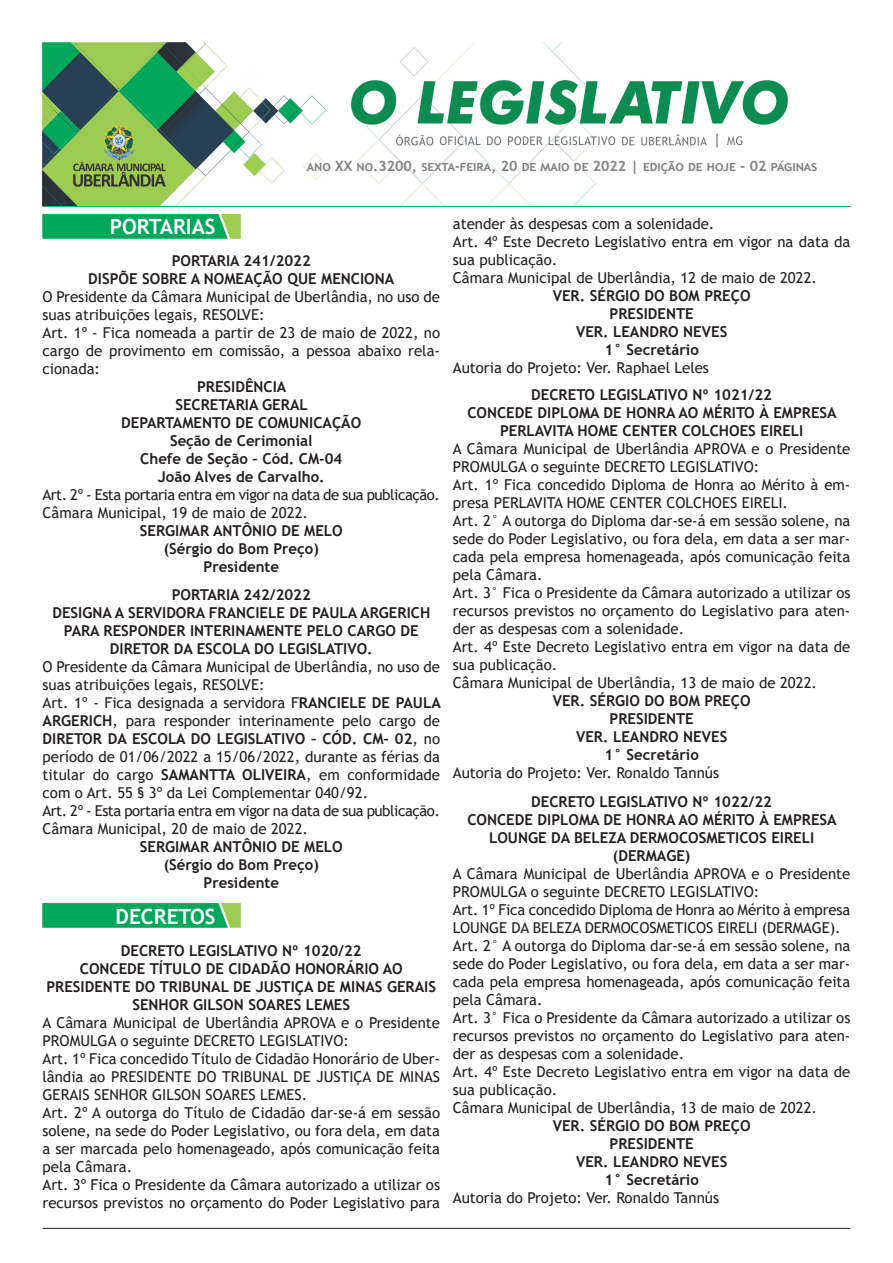
<style>
.page{position:relative;width:893px;height:1263px;background:#fff}
.page>*{position:absolute;margin:0;border:0;box-sizing:border-box;transform-origin:0 0}
.t1{font:700 21px "Trebuchet MS";color:#fff}
.t2{font:15px/18px "Trebuchet MS";color:#231f20}
.t3{font:700 15px/18px "Trebuchet MS";color:#231f20;text-align:center}
.t4{font:15px "Trebuchet MS";letter-spacing:-.03em;color:#231f20}
.t5{font:700 14.25px "Trebuchet MS";color:#808285}
.s1{font-weight:700}
</style>
<div class="page">
<img style="left:43px;top:43px;width:807px;height:163px">
<hr style="left:42px;top:1228px;width:808px;height:1px;background:#231f20">
<img style="left:43px;top:214px;width:197px;height:24px">
<img style="left:42px;top:904px;width:198px;height:24px">
<p class="t5" style="left:307px;top:157px;width:512px">ano XX no.3200, sexta-feira, 20 de maio de 2022 | edição de hoje - 02 páginas</p>
<p class="t1" style="left:169px;top:213px;width:26px">AT</p>
<p class="t3" style="left:172px;top:252px;width:141px">PORTARIA 241/2022</p>
<p class="t3" style="left:88px;top:270px;width:308px">DISPÕE SOBRE A NOMEAÇÃO QUE MENCIONA</p>
<p class="t2" style="left:43px;top:288px;width:399px">O Presidente da Câmara Municipal de Uberlândia, no uso de suas atribuições legais, RESOLVE:</p>
<p class="t2" style="left:43px;top:324px;width:399px;text-align:justify">Art. 1º - Fica nomeada a partir de 23 de maio de 2022, no cargo de provimento em comissão, a pessoa abaixo rela&shy;cionada:</p>
<p class="t3" style="left:197px;top:378px;width:91px">PRESIDÊNCIA</p>
<p class="t3" style="left:175px;top:396px;width:134px">SECRETARIA GERAL</p>
<p class="t3" style="left:121px;top:414px;width:242px">DEPARTAMENTO DE COMUNICAÇÃO</p>
<p class="t3" style="left:170px;top:432px;width:144px">Seção de Cerimonial</p>
<p class="t3" style="left:140px;top:450px;width:204px">Chefe de Seção – Cód. CM-04</p>
<p class="t3" style="left:158px;top:468px;width:168px">João Alves de Carvalho.</p>
<p class="t4" style="left:43px;top:485px;width:399px">Art. 2º - Esta portaria entra em vigor na data de sua publicação.</p>
<p class="t2" style="left:43px;top:504px;width:267px">Câmara Municipal, 19 de maio de 2022.</p>
<p class="t3" style="left:140px;top:522px;width:204px">SERGIMAR ANTÔNIO DE MELO</p>
<p class="t3" style="left:164px;top:540px;width:157px">(Sérgio do Bom Preço)</p>
<p class="t3" style="left:204px;top:558px;width:77px">Presidente</p>
<p class="t3" style="left:172px;top:586px;width:141px">PORTARIA 242/2022</p>
<p class="t3" style="left:52px;top:604px;width:379px">DESIGNA A SERVIDORA FRANCIELE DE PAULA ARGERICH<br>PARA RESPONDER INTERINAMENTE PELO CARGO DE</p>
<p class="t3" style="left:110px;top:640px;width:264px">DIRETOR DA ESCOLA DO LEGISLATIVO.</p>
<p class="t2" style="left:43px;top:658px;width:399px">O Presidente da Câmara Municipal de Uberlândia, no uso de suas atribuições legais, RESOLVE:</p>
<p class="t2" style="left:43px;top:694px;width:400px;text-align:justify">Art. 1º - Fica designada a servidora F<span class="s1">RANCIELE DE PAULA ARGERICH</span>, para responder interinamente pelo cargo de <span class="s1">DIRETOR DA ESCOLA DO LEGISLATIVO – CÓD. CM- 02</span>, no período de 01/06/2022 a 15/06/2022, durante as férias da titular do cargo <span class="s1">SAMANTTA OLIVEIRA</span>, em conformidade com o Art. 55 § 3º da Lei Complementar 040/92.</p>
<p class="t4" style="left:43px;top:801px;width:399px">Art. 2º - Esta portaria entra em vigor na data de sua publicação.</p>
<p class="t2" style="left:43px;top:820px;width:267px">Câmara Municipal, 20 de maio de 2022.</p>
<p class="t3" style="left:140px;top:838px;width:204px">SERGIMAR ANTÔNIO DE MELO</p>
<p class="t3" style="left:164px;top:856px;width:157px">(Sérgio do Bom Preço)</p>
<p class="t3" style="left:204px;top:874px;width:77px">Presidente</p>
<p class="t1" style="left:116px;top:903px;width:102px">DECRETOS</p>
<p class="t3" style="left:121px;top:941px;width:242px">DECRETO LEGISLATIVO Nº 1020/22</p>
<p class="t3" style="left:80px;top:959px;width:324px">CONCEDE TÍTULO DE CIDADÃO HONORÁRIO AO</p>
<p class="t3" style="left:46px;top:977px;width:391px">PRESIDENTE DO TRIBUNAL DE JUSTIÇA DE MINAS GERAIS<br>SENHOR GILSON SOARES LEMES</p>
<p class="t2" style="left:42px;top:1013px;width:399px">A Câmara Municipal de Uberlândia APROVA e o Presidente<br>PROMULGA o seguinte DECRETO LEGISLATIVO:</p>
<p class="t2" style="left:42px;top:1049px;width:399px;text-align:justify">Art. 1º Fica concedido Título de Cidadão Honorário de Uber&shy;lândia ao PRESIDENTE DO TRIBUNAL DE JUSTIÇA DE MINAS GERAIS SENHOR GILSON SOARES LEMES.</p>
<p class="t2" style="left:42px;top:1103px;width:399px;text-align:justify">Art. 2º A outorga do Título de Cidadão dar-se-á em sessão solene, na sede do Poder Legislativo, ou fora dela, em data a ser marcada pelo homenageado, após comunicação feita pela Câmara.</p>
<p class="t2" style="left:42px;top:1175px;width:399px">Art. 3º Fica o Presidente da Câmara autorizado a utilizar os recursos previstos no orçamento do Poder Legislativo para</p>
<p class="t1" style="left:110px;top:213px;width:107px">PORTARIAS</p>
<p class="t2" style="left:453px;top:215px;width:263px">atender às despesas com a solenidade.</p>
<p class="t2" style="left:453px;top:233px;width:399px">Art. 4º Este Decreto Legislativo entra em vigor na data da sua publicação.</p>
<p class="t2" style="left:453px;top:269px;width:366px">Câmara Municipal de Uberlândia, 12 de maio de 2022.</p>
<p class="t3" style="left:553px;top:287px;width:199px">VER. SÉRGIO DO BOM PREÇO</p>
<p class="t3" style="left:609px;top:305px;width:86px">PRESIDENTE</p>
<p class="t3" style="left:576px;top:323px;width:153px">VER. LEANDRO NEVES</p>
<p class="t3" style="left:604px;top:341px;width:96px">1° Secretário</p>
<p class="t2" style="left:453px;top:359px;width:258px">Autoria do Projeto: Ver. Raphael Leles</p>
<p class="t3" style="left:531px;top:386px;width:242px">DECRETO LEGISLATIVO Nº 1021/22</p>
<p class="t3" style="left:467px;top:404px;width:371px">CONCEDE DIPLOMA DE HONRA AO MÉRITO À EMPRESA<br>PERLAVITA HOME CENTER COLCHOES EIRELI</p>
<p class="t2" style="left:453px;top:440px;width:399px">A Câmara Municipal de Uberlândia APROVA e o Presidente<br>PROMULGA o seguinte DECRETO LEGISLATIVO:</p>
<p class="t2" style="left:453px;top:476px;width:399px">Art. 1º Fica concedido Diploma de Honra ao Mérito à em&shy;presa PERLAVITA HOME CENTER COLCHOES EIRELI.</p>
<p class="t2" style="left:453px;top:512px;width:399px;text-align:justify">Art. 2° A outorga do Diploma dar-se-á em sessão solene, na sede do Poder Legislativo, ou fora dela, em data a ser mar&shy;cada pela empresa homenageada, após comunicação feita pela Câmara.</p>
<p class="t2" style="left:453px;top:584px;width:399px;text-align:justify">Art. 3° Fica o Presidente da Câmara autorizado a utilizar os recursos previstos no orçamento do Legislativo para aten&shy;der as despesas com a solenidade.</p>
<p class="t2" style="left:453px;top:638px;width:399px">Art. 4º Este Decreto Legislativo entra em vigor na data de sua publicação.</p>
<p class="t2" style="left:453px;top:674px;width:366px">Câmara Municipal de Uberlândia, 13 de maio de 2022.</p>
<p class="t3" style="left:553px;top:692px;width:199px">VER. SÉRGIO DO BOM PREÇO</p>
<p class="t3" style="left:610px;top:710px;width:86px">PRESIDENTE</p>
<p class="t3" style="left:576px;top:728px;width:153px">VER. LEANDRO NEVES</p>
<p class="t3" style="left:604px;top:746px;width:96px">1° Secretário</p>
<p class="t2" style="left:453px;top:764px;width:268px">Autoria do Projeto: Ver. Ronaldo Tannús</p>
<p class="t3" style="left:531px;top:792px;width:242px">DECRETO LEGISLATIVO Nº 1022/22</p>
<p class="t3" style="left:467px;top:810px;width:371px">CONCEDE DIPLOMA DE HONRA AO MÉRITO À EMPRESA<br>LOUNGE DA BELEZA DERMOCOSMETICOS EIRELI</p>
<p class="t3" style="left:613px;top:846px;width:79px">(DERMAGE)</p>
<p class="t2" style="left:453px;top:864px;width:399px">A Câmara Municipal de Uberlândia APROVA e o Presidente<br>PROMULGA o seguinte DECRETO LEGISLATIVO:</p>
<p class="t2" style="left:453px;top:900px;width:399px">Art. 1º Fica concedido Diploma de Honra ao Mérito à empresa<br>LOUNGE DA BELEZA DERMOCOSMETICOS EIRELI (DERMAGE).</p>
<p class="t2" style="left:453px;top:936px;width:399px;text-align:justify">Art. 2° A outorga do Diploma dar-se-á em sessão solene, na sede do Poder Legislativo, ou fora dela, em data a ser mar&shy;cada pela empresa homenageada, após comunicação feita pela Câmara.</p>
<p class="t2" style="left:453px;top:1008px;width:399px;text-align:justify">Art. 3° Fica o Presidente da Câmara autorizado a utilizar os recursos previstos no orçamento do Legislativo para aten&shy;der as despesas com a solenidade.</p>
<p class="t2" style="left:453px;top:1062px;width:399px">Art. 4º Este Decreto Legislativo entra em vigor na data de sua publicação.</p>
<p class="t2" style="left:453px;top:1098px;width:366px">Câmara Municipal de Uberlândia, 13 de maio de 2022.</p>
<p class="t3" style="left:553px;top:1116px;width:199px">VER. SÉRGIO DO BOM PREÇO</p>
<p class="t3" style="left:609px;top:1134px;width:86px">PRESIDENTE</p>
<p class="t3" style="left:576px;top:1152px;width:153px">VER. LEANDRO NEVES</p>
<p class="t3" style="left:604px;top:1170px;width:96px">1° Secretário</p>
<p class="t2" style="left:453px;top:1188px;width:268px">Autoria do Projeto: Ver. Ronaldo Tannús</p>
</div>
